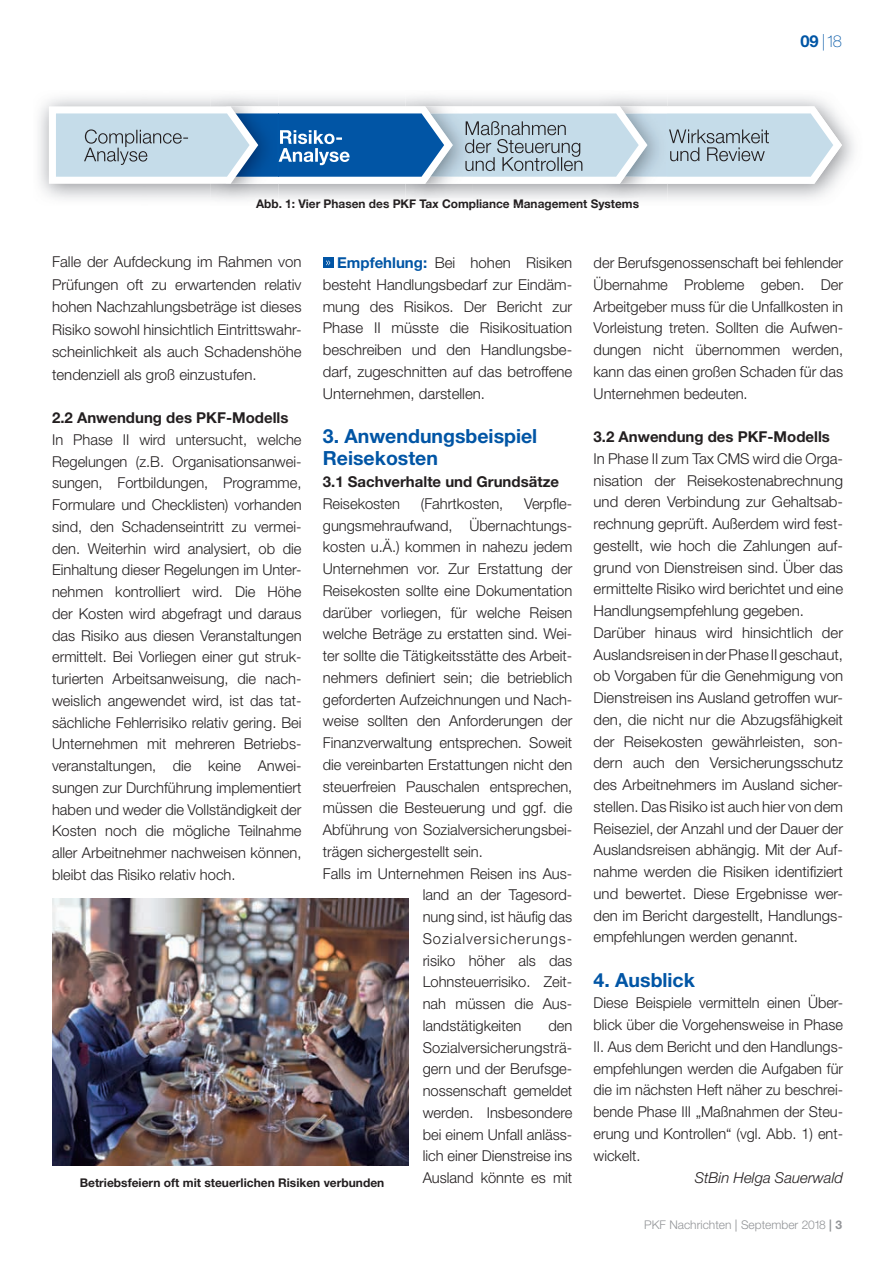
<style>
.page{position:relative;width:893px;height:1263px;background:#fff}
.page>*{position:absolute;margin:0;border:0;box-sizing:border-box;transform-origin:0 0}
.t1{font:700 19.5px/22.5px "Helvetica Neue LT";color:#0155a5}
.t2{font:100 16.5px "Helvetica Neue LT";color:#0155a5}
.t3{font:300 15px/21.8px "Helvetica Neue LT";color:#231f20;text-align:justify}
.t4{font:700 15px "Helvetica Neue LT";color:#231f20}
.t5{font:300 15px "Helvetica Neue LT";letter-spacing:.07em;color:#231f20}
.t6{font:italic 300 15px "Helvetica Neue LT";color:#231f20}
.t7{font:700 12px "Helvetica Neue LT";color:#231f20}
.t8{font:300 12px "Helvetica Neue LT";color:#939598}
.s1{font-weight:700}
.s2{font-weight:700;color:#0155a5}
.s3{font-weight:400}
</style>
<div class="page">
<div style="left:323px;top:258px;width:10px;height:10px;background:#0155a5"></div>
<svg style="left:326px;top:260px;width:4px;height:6px"></svg>
<img style="left:600px;top:199px;width:39px;height:5px">
<svg style="left:49px;top:106px;width:793px;height:78px"></svg>
<img style="left:52px;top:898px;width:356px;height:267px">
<p class="t7" style="left:256px;top:199px;width:384px">Abb 1: Vier Phasen des PKF Tax Compliance Management Systems</p>
<p class="t7" style="left:279px;top:199px;width:5px">.</p>
<p class="t2" style="left:800px;top:35px;width:43px"><span class="s1">09</span> |18</p>
<p class="t3" style="left:52px;top:252px;width:251px;line-height:22.5px">Falle der Aufdeckung im Rahmen von Prüfungen oft zu erwartenden relativ hohen Nachzahlungsbeträge ist dieses Risiko sowohl hinsichtlich Eintrittswahr&shy;scheinlichkeit als auch Schadenshöhe tendenziell als groß einzustufen.</p>
<p class="t4" style="left:52px;top:412px;width:238px">2.2 Anwendung des PKF-Modells</p>
<p class="t3" style="left:52px;top:431px;width:251px">In Phase II wird untersucht, welche Regelungen (z.B. Organisationsanwei&shy;sungen, Fortbildungen, Programme, Formulare und Checklisten) vorhanden sind, den Schadenseintritt zu vermei&shy;den. Weiterhin wird analysiert, ob die Einhaltung dieser Regelungen im Unter&shy;nehmen kontrolliert wird. Die Höhe der Kosten wird abgefragt und daraus das Risiko aus diesen Veranstaltungen ermittelt. Bei Vorliegen einer gut struk&shy;turierten Arbeitsanweisung, die nach&shy;weislich angewendet wird, ist das tat&shy;sächliche Fehlerrisiko relativ gering. Bei Unternehmen mit mehreren Betriebs&shy;veranstaltungen, die keine Anwei&shy;sungen zur Durchführung implementiert haben und weder die Vollständigkeit der Kosten noch die mögliche Teilnahme aller Arbeitnehmer nachweisen können, bleibt das Risiko relativ hoch.</p>
<p class="t3" style="left:323px;top:254px;width:251px;text-indent:14px"><span class="s2">Empfehlung:</span> Bei hohen Risiken besteht Handlungsbedarf zur Eindäm&shy;mung des Risikos. Der Bericht zur Phase II müsste die Risikosituation beschreiben und den Handlungsbe&shy;darf, zugeschnitten auf das betroffene Unternehmen, darstellen.</p>
<h1 class="t1" style="left:323px;top:427px;width:216px">3. Anwendungsbeispiel<br>Reisekosten</h1>
<p class="t4" style="left:323px;top:476px;width:238px">3.1 Sachverhalte und Grundsätze</p>
<p class="t3" style="left:323px;top:495px;width:79px">Reisekosten</p>
<p class="t3" style="left:421px;top:495px;width:84px">(Fahrtkosten,</p>
<p class="t3" style="left:524px;top:495px;width:50px">Verpfle-</p>
<p class="t3" style="left:323px;top:516px;width:251px">gungsmehraufwand, Übernachtungs-</p>
<p class="t3" style="left:323px;top:538px;width:251px">kosten u.Ä.) kommen in nahezu jedem</p>
<p class="t3" style="left:323px;top:560px;width:251px">Unternehmen vor. Zur Erstattung der</p>
<p class="t3" style="left:323px;top:582px;width:251px">Reisekosten sollte eine Dokumentation</p>
<p class="t3" style="left:323px;top:603px;width:251px">darüber vorliegen, für welche Reisen</p>
<p class="t3" style="left:323px;top:625px;width:251px">welche Beträge zu erstatten sind. Wei-</p>
<p class="t3" style="left:323px;top:647px;width:251px">ter sollte die Tätigkeitsstätte des Arbeit-</p>
<p class="t3" style="left:323px;top:669px;width:251px">nehmers definiert sein; die betrieblich</p>
<p class="t3" style="left:323px;top:690px;width:251px">geforderten Aufzeichnungen und Nach-</p>
<p class="t3" style="left:323px;top:712px;width:251px">weise sollten den Anforderungen der</p>
<p class="t3" style="left:323px;top:734px;width:251px">Finanzverwaltung entsprechen. Soweit</p>
<p class="t3" style="left:323px;top:756px;width:251px">die vereinbarten Erstattungen nicht den</p>
<p class="t3" style="left:323px;top:777px;width:251px">steuerfreien Pauschalen entsprechen,</p>
<p class="t3" style="left:323px;top:799px;width:251px">müssen die Besteuerung und ggf. die</p>
<p class="t3" style="left:323px;top:821px;width:251px">Abführung von Sozialversicherungsbei-</p>
<p class="t3" style="left:323px;top:843px;width:162px">trägen sichergestellt sein.</p>
<p class="t3" style="left:323px;top:864px;width:251px">Falls im Unternehmen Reisen ins Aus-</p>
<p class="t3" style="left:423px;top:886px;width:151px">land an der Tagesord-</p>
<p class="t3" style="left:423px;top:908px;width:151px">nung sind, ist häufig das</p>
<p class="t5" style="left:423px;top:933px;width:151px">Sozialversicherungs-</p>
<p class="t3" style="left:423px;top:951px;width:151px">risiko höher als das</p>
<p class="t3" style="left:423px;top:973px;width:151px">Lohnsteuerrisiko. Zeit-</p>
<p class="t3" style="left:423px;top:995px;width:151px">nah müssen die Aus-</p>
<p class="t3" style="left:423px;top:1017px;width:100px">landstätigkeiten</p>
<p class="t3" style="left:423px;top:1017px;width:151px;text-indent:126px">den Sozialversicherungsträ&shy;gern und der Berufsge&shy;nossenschaft gemeldet werden. Insbesondere bei einem Unfall anläss&shy;lich einer Dienstreise ins Ausland könnte es mit</p>
<p class="t7" style="left:80px;top:1178px;width:306px">Betriebsfeiern oft mit steuerlichen Risiken verbunden</p>
<p class="t3" style="left:593px;top:254px;width:251px">der Berufsgenossenschaft bei fehlender Übernahme Probleme geben. Der Arbeitgeber muss für die Unfallkosten in Vorleistung treten. Sollten die Aufwen&shy;dungen nicht übernommen werden, kann das einen großen Schaden für das Unternehmen bedeuten.</p>
<p class="t4" style="left:593px;top:431px;width:238px">3.2 Anwendung des PKF-Modells</p>
<p class="t3" style="left:593px;top:450px;width:251px;text-align:left">In Phase II zum Tax CMS wird die Orga&shy;nisation der Reisekostenabrechnung und deren Verbindung zur Gehaltsab&shy;rechnung geprüft. Außerdem wird fest&shy;gestellt, wie hoch die Zahlungen auf&shy;grund von Dienstreisen sind. Über das ermittelte Risiko wird berichtet und eine Handlungsempfehlung gegeben.<br>Darüber hinaus wird hinsichtlich der Auslandsreisen in der Phase II geschaut, ob Vorgaben für die Genehmigung von Dienstreisen ins Ausland getroffen wur&shy;den, die nicht nur die Abzugsfähigkeit der Reisekosten gewährleisten, son&shy;dern auch den Versicherungsschutz des Arbeitnehmers im Ausland sicher&shy;stellen. Das Risiko ist auch hier von dem Reiseziel, der Anzahl und der Dauer der Auslandsreisen abhängig. Mit der Auf&shy;nahme werden die Risiken identifiziert und bewertet. Diese Ergebnisse wer&shy;den im Bericht dargestellt, Handlungs&shy;empfehlungen werden genannt.</p>
<h1 class="t1" style="left:593px;top:970px;width:103px">4. Ausblick</h1>
<p class="t3" style="left:593px;top:994px;width:251px">Diese Beispiele vermitteln einen Über&shy;blick über die Vorgehensweise in Phase II. Aus dem Bericht und den Handlungs&shy;empfehlungen werden die Aufgaben für die im nächsten Heft näher zu beschrei&shy;bende Phase III „Maßnahmen der Steu&shy;erung und Kontrollen“ (vgl. Abb. 1) ent&shy;wickelt.</p>
<p class="t6" style="left:695px;top:1172px;width:150px">StBin Helga Sauerwald</p>
<p class="t8" style="left:644px;top:1220px;width:199px">PKF Nachrichten <span class="s3">|</span> September 2018 <span class="s1">| 3</span></p>
</div>
